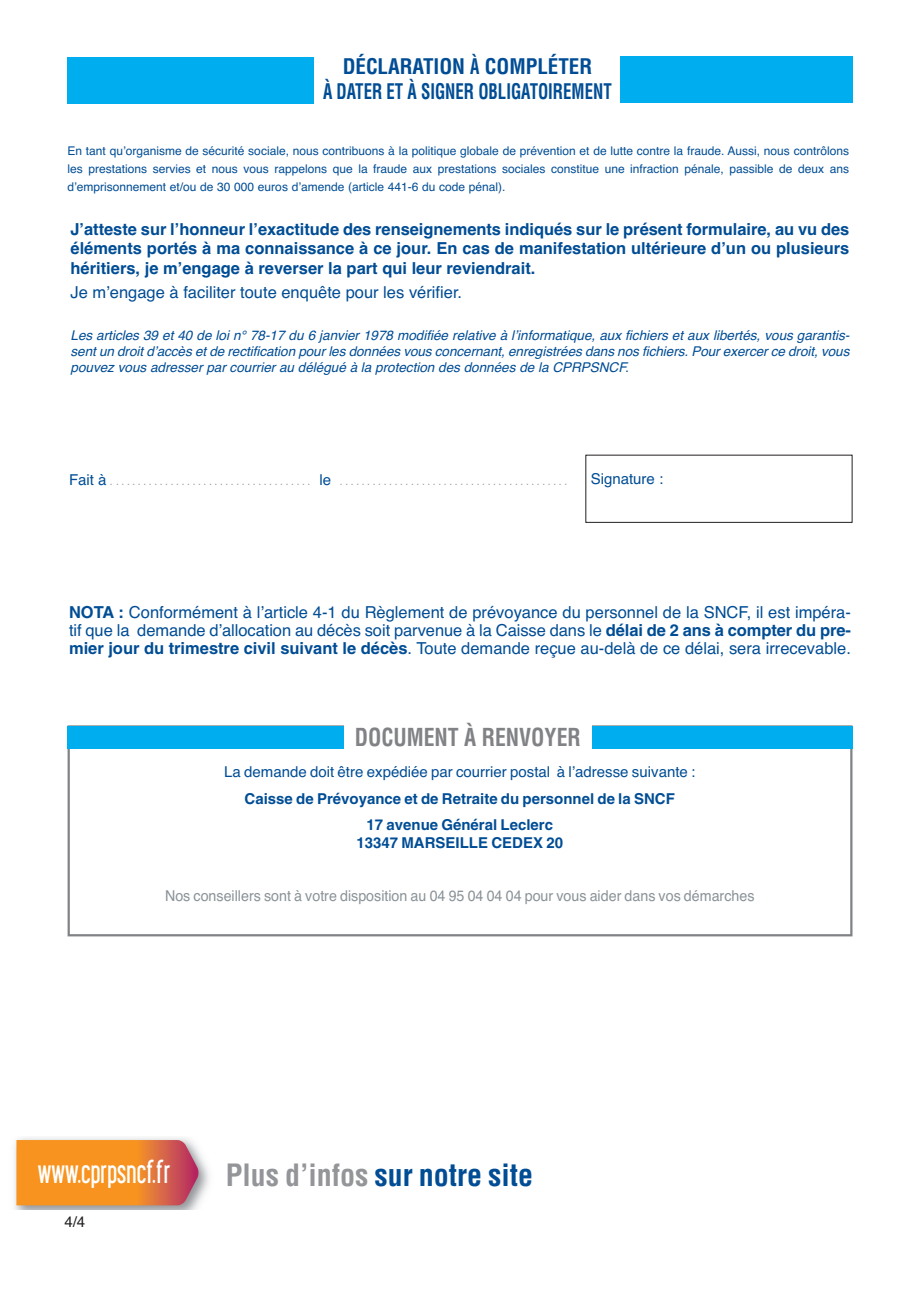
<style>
.page{position:relative;width:920px;height:1290px;background:#fff}
.page>*{position:absolute;margin:0;border:0;box-sizing:border-box;transform-origin:0 0}
.t1{font:31.35px "Libel Suit";letter-spacing:.025em;color:#fff;scale:.91 1}
.t2{font:700 condensed 30px "Helvetica";color:#014d95}
.t3{font:700 condensed 24.15px "Helvetica";color:#808285;scale:.9 1}
.t4{font:700 condensed 21px/25.5px "Helvetica";color:#014d95;text-align:center}
.t5{font:16.5px/18px "Helvetica";color:#014d95;text-align:justify}
.t6{font:16.5px/19.8px "Helvetica Bold TT";color:#014d95;text-align:justify}
.t7{font:700 15px/26.5px "Helvetica";color:#014d95;text-align:center}
.t8{font:15px "Helvetica";color:#8a9297;scale:.95 1}
.t9{font:15px "Helvetica";color:#014d95}
.t10{font:15px "Helvetica";color:#231f20}
.t11{font:italic 13.5px/16.2px "Helvetica";color:#014d95;text-align:justify}
.t12{font:12px/18px "Helvetica";color:#014d95;text-align:justify}
.t13{font:12px "Arial Narrow";color:#939598}
.s1{font-family:"Helvetica";font-size:15px;color:#014d95}
.s2{font-weight:700}
.s3{color:#939598}
</style>
<div class="page">
<img style="left:14px;top:1138px;width:195px;height:71px">
<svg style="left:16px;top:1140px;width:183px;height:65px;background:#eb8731"></svg>
<div style="left:585px;top:455px;width:267px;height:68px;border:1px solid #231f20"></div>
<div style="left:68px;top:58px;width:246px;height:46px;background:#00aeef"></div>
<div style="left:620px;top:56px;width:232px;height:47px;background:#00aeef"></div>
<div style="left:68px;top:725px;width:784px;height:211px;border:2px solid #808285"></div>
<div style="left:344px;top:721px;width:248px;height:35px;background:#fff"></div>
<div style="left:68px;top:726px;width:276px;height:23px;background:#00aeef"></div>
<div style="left:592px;top:726px;width:260px;height:23px;background:#00aeef"></div>
<h3 class="t4" style="left:323px;top:55px;width:290px">DÉCLARATION À COMPLÉTER<br>À DATER ET À SIGNER OBLIGATOIREMENT</h3>
<p class="t12" style="left:68px;top:142px;width:783px">En tant qu’organisme de sécurité sociale, nous contribuons à la politique globale de prévention et de lutte contre la fraude. Aussi, nous contrôlons les prestations servies et nous vous rappelons que la fraude aux prestations sociales constitue une infraction pénale, passible de deux ans d’emprisonnement et/ou de 30 000 euros d’amende (article 441-6 du code pénal).</p>
<p class="t6" style="left:70px;top:219px;width:780px">J’atteste sur l’honneur l’exactitude des renseignements indiqués sur le présent formulaire, au vu des éléments portés à ma connaissance à ce jour. En cas de manifestation ultérieure d’un ou plusieurs héritiers, je m’engage à reverser la part qui leur reviendrait.</p>
<h3 class="t5" style="left:70px;top:284px;width:393px">Je m’engage à faciliter toute enquête pour les vérifier.</h3>
<p class="t11" style="left:70px;top:327px;width:785px">Les articles 39 et 40 de loi n° 78-17 du 6 janvier 1978 modifiée relative à l’informatique, aux fichiers et aux libertés, vous garantis&shy;sent un droit d’accès et de rectification pour les données vous concernant, enregistrées dans nos fichiers. Pour exercer ce droit, vous pouvez vous adresser par courrier au délégué à la protection des données de la CPRPSNCF.</p>
<p class="t13" style="left:69px;top:474px;width:500px"><span class="s1">Faità</span>..................................... <span class="s1">le</span> ..........................................</p>
<p class="t9" style="left:591px;top:470px;width:74px">Signature :</p>
<p class="t5" style="left:69px;top:603px;width:783px"><span class="s2">NOTA :</span> Conformément à l’article 4-1 du Règlement de prévoyance du personnel de la SNCF, il est impéra&shy;tif que la demande d’allocation au décès soit parvenue à la Caisse dans le <span class="s2">délai de 2 ans à compter du pre&shy;mier jour du trimestre civil suivant le décès</span>. Toute demande reçue au-delà de ce délai, sera irrecevable.</p>
<h3 class="t3" style="left:355px;top:727px;width:253px">DOCUMENT À RENVOYER</h3>
<p class="t9" style="left:224px;top:763px;width:473px">La demande doit être expédiée par courrier postal à l’adresse suivante :</p>
<p class="t7" style="left:245px;top:786px;width:432px">Caisse de Prévoyance et de Retraite du personnel de la SNCF<br>17 avenue Général Leclerc</p>
<p class="t7" style="left:356px;top:831px;width:208px">13347 MARSEILLE CEDEX 20</p>
<p class="t8" style="left:165px;top:887px;width:622px">Nos conseillers sont à votre disposition au 04 95 04 04 04 pour vous aider dans vos démarches</p>
<h1 class="t1" style="left:38px;top:1155px;width:147px">www.cprpsncf.fr</h1>
<h2 class="t2" style="left:226px;top:1164px;width:309px"><span class="s3">Plus d’infos</span> sur notre site</h2>
<p class="t10" style="left:64px;top:1213px;width:22px">4/4</p>
</div>
